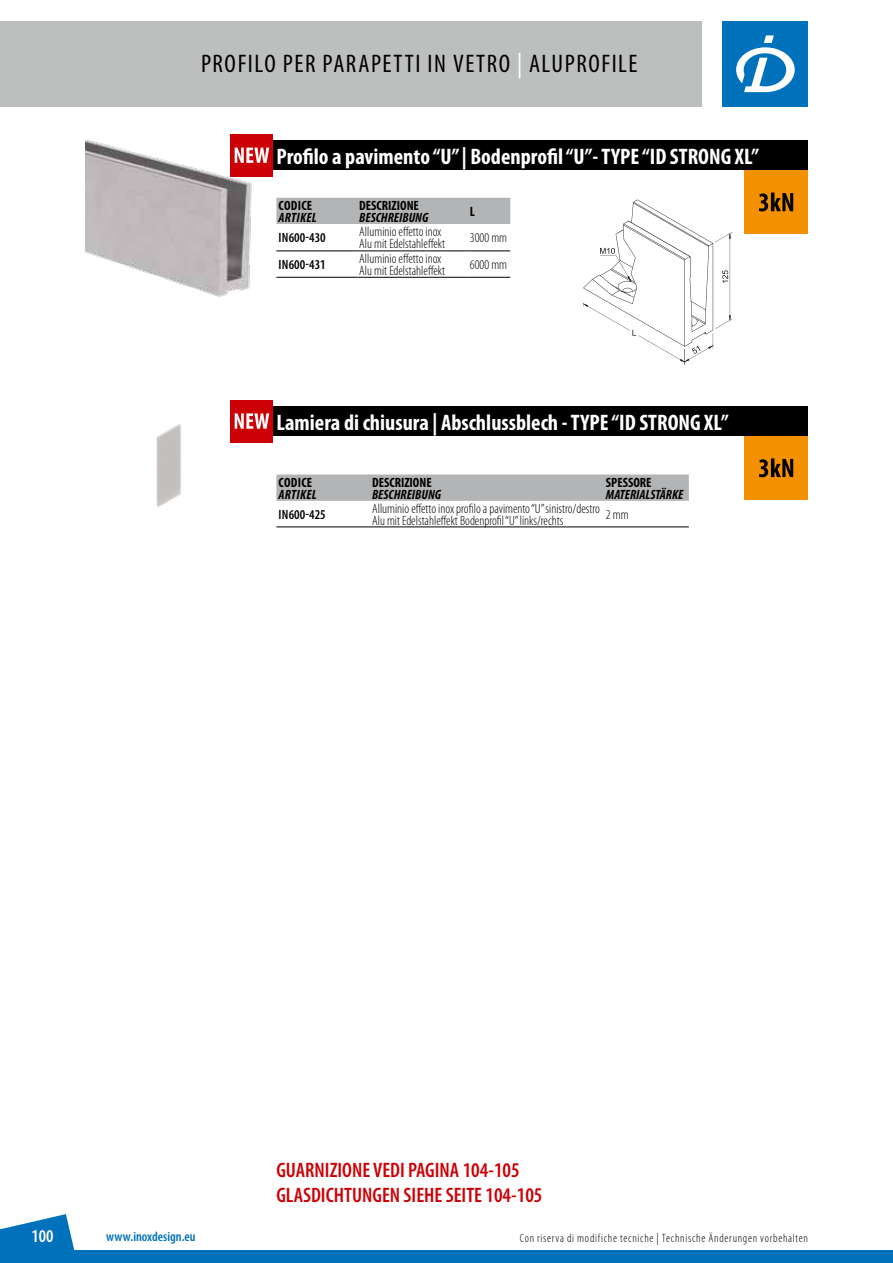
<style>
.page{position:relative;width:893px;height:1263px;background:#fff}
.page>*{position:absolute;margin:0;border:0;box-sizing:border-box;transform-origin:0 0}
.t1{font:condensed 25.5px "Myriad Pro";letter-spacing:.06em;color:#000}
.t2{font:700 condensed 22.5px "Myriad Pro";color:#fff}
.t3{font:600 condensed 21px/25.5px "Myriad Pro";color:#cc0106}
.t4{font:600 condensed 18px "Myriad Pro";color:#fff}
.t5{font:300 condensed 13.5px/12px "Myriad Pro";color:#000}
.t6{font:700 condensed 13.5px "Myriad Pro";color:#000}
.t7{font:italic 700 condensed 13.5px "Myriad Pro";color:#000}
.t8{font:600 condensed 13.5px "Myriad Pro";color:#000}
.t9{font:600 condensed 13.5px "Myriad Pro";color:#0071bb}
.t10{font:italic 700 condensed 13.5px "Myriad Pro";letter-spacing:.02em;color:#000}
.t11{font:300 condensed 12px "Myriad Pro";letter-spacing:.06em;color:#000}
.s1{color:#fff}
</style>
<div class="page">
<svg style="left:0;top:1214px;width:75px;height:36px"></svg>
<div style="left:0;top:21px;width:702px;height:85px;background:#bdbebe"></div>
<div style="left:0;top:1250px;width:893px;height:13px;background:#0071bb"></div>
<div style="left:723px;top:21px;width:85px;height:85px;background:#0071bb"></div>
<svg style="left:736px;top:35px;width:59px;height:57px"></svg>
<div style="left:255px;top:140px;width:553px;height:30px;background:#000"></div>
<img style="left:85px;top:140px;width:170px;height:157px">
<svg style="left:276px;top:198px;width:234px;height:79px"></svg>
<hr style="left:276px;top:250px;width:81px;height:1px;background:#000">
<hr style="left:276px;top:277px;width:81px;height:1px;background:#000">
<hr style="left:357px;top:250px;width:111px;height:1px;background:#000">
<hr style="left:468px;top:250px;width:42px;height:1px;background:#000">
<hr style="left:357px;top:277px;width:111px;height:1px;background:#000">
<hr style="left:468px;top:277px;width:42px;height:1px;background:#000">
<div style="left:744px;top:170px;width:64px;height:64px;background:#f39100"></div>
<svg style="left:759px;top:193px;width:34px;height:18px"></svg>
<div style="left:255px;top:406px;width:553px;height:30px;background:#000"></div>
<img style="left:156px;top:424px;width:25px;height:83px">
<svg style="left:276px;top:474px;width:413px;height:27px;background:#b4b5b6"></svg>
<hr style="left:276px;top:526px;width:94px;height:1px;background:#000">
<hr style="left:370px;top:526px;width:234px;height:1px;background:#000">
<hr style="left:604px;top:526px;width:85px;height:1px;background:#000">
<div style="left:744px;top:436px;width:64px;height:64px;background:#f39100"></div>
<svg style="left:759px;top:458px;width:34px;height:19px"></svg>
<svg style="left:583px;top:200px;width:149px;height:165px"></svg>
<div style="left:231px;top:134px;width:42px;height:42px;background:#cc0106"></div>
<svg style="left:235px;top:148px;width:34px;height:15px"></svg>
<div style="left:231px;top:400px;width:42px;height:42px;background:#cc0106"></div>
<svg style="left:235px;top:413px;width:34px;height:16px"></svg>
<h1 class="t1" style="left:201px;top:48px;width:438px">PROFILO PER PARAPETTI IN VETRO <span class="s1">|</span> ALUPROFILE</h1>
<h2 class="t2" style="left:276px;top:142px;width:484px">Profilo a pavimento “U” | Bodenprofil “U”- TYPE “ID STRONG XL”</h2>
<p class="t6" style="left:279px;top:197px;width:35px">CODICE</p>
<p class="t10" style="left:279px;top:209px;width:39px">ARTIKEL</p>
<p class="t6" style="left:359px;top:197px;width:61px">DESCRIZIONE</p>
<p class="t7" style="left:359px;top:209px;width:71px">BESCHREIBUNG</p>
<p class="t6" style="left:470px;top:203px;width:7px">L</p>
<p class="t8" style="left:279px;top:230px;width:49px">IN600-430</p>
<p class="t5" style="left:359px;top:226px;width:87px">Alluminio effetto inox<br>Alu mit Edelstahleffekt</p>
<p class="t5" style="left:470px;top:232px;width:39px">3000 mm</p>
<p class="t8" style="left:279px;top:256px;width:49px">IN600-431</p>
<p class="t5" style="left:359px;top:253px;width:87px">Alluminio effetto inox<br>Alu mit Edelstahleffekt</p>
<p class="t5" style="left:470px;top:259px;width:39px">6000 mm</p>
<h2 class="t2" style="left:276px;top:408px;width:454px">Lamiera di chiusura | Abschlussblech - TYPE “ID STRONG XL”</h2>
<p class="t6" style="left:279px;top:474px;width:35px">CODICE</p>
<p class="t10" style="left:279px;top:486px;width:39px">ARTIKEL</p>
<p class="t6" style="left:372px;top:474px;width:61px">DESCRIZIONE</p>
<p class="t7" style="left:372px;top:486px;width:71px">BESCHREIBUNG</p>
<p class="t6" style="left:606px;top:474px;width:47px">SPESSORE</p>
<p class="t7" style="left:606px;top:486px;width:79px">MATERIALSTÄRKE</p>
<p class="t8" style="left:279px;top:506px;width:49px">IN600-425</p>
<p class="t5" style="left:372px;top:503px;width:229px">Alluminio effetto inox profilo a pavimento “U” sinistro/destro<br>Alu mit Edelstahleffekt Bodenprofil “U” links/rechts</p>
<p class="t5" style="left:606px;top:509px;width:24px">2 mm</p>
<h3 class="t3" style="left:276px;top:1156px;width:268px">GUARNIZIONE VEDI PAGINA 104-105<br>GLASDICHTUNGEN SIEHE SEITE 104-105</h3>
<h3 class="t4" style="left:32px;top:1225px;width:24px">100</h3>
<p class="t9" style="left:106px;top:1228px;width:91px">www.inoxdesign.eu</p>
<p class="t11" style="left:520px;top:1232px;width:290px">Con riserva di modifiche tecniche | Technische Änderungen vorbehalten</p>
</div>
